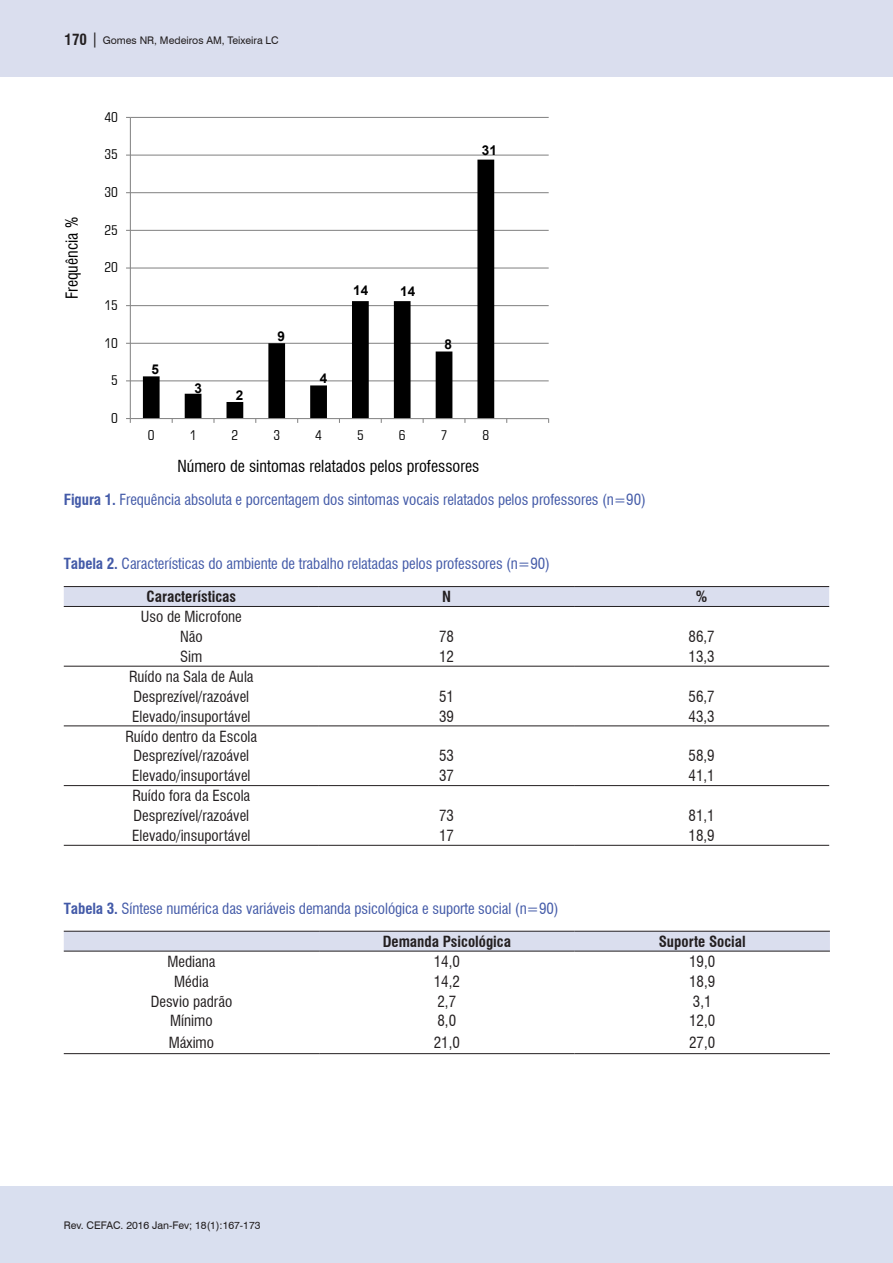
<style>
.page{position:relative;width:893px;height:1263px;background:#fff}
.page>*{position:absolute;margin:0;border:0;box-sizing:border-box;transform-origin:0 0}
.t1{font:16.2px "Swis 721 Cn BT";color:#000}
.Texto_tabelas{font:condensed 15px "Swiss 721 BT";color:#231f20}
.Titulo_tabelas_e_gr{font:condensed 15px "Swiss 721 BT";letter-spacing:-.005em;color:#435aa8}
.Texto_tabelas-2{font:700 condensed 15px "Swiss 721 BT";color:#231f20}
.t2{font:13.5px "Square 721 Cn BT";letter-spacing:-.005em;color:#000}
.t3{font:700 13.5px "Arial";color:#000}
.t4{font:10.5px "Swiss 721 BT";color:#231f20}
.s1{font-weight:700;font-stretch:condensed;font-size:15px}
.s2{font-size:15px}
.s3{font-weight:700}
</style>
<div class="page">
<div style="left:0;top:0;width:893px;height:77px;background:#dadeee"></div>
<div style="left:0;top:1186px;width:893px;height:77px;background:#d9dfef"></div>
<div style="left:64px;top:587px;width:765px;height:19px;background:#dadeee"></div>
<svg style="left:64px;top:665px;width:765px;height:122px"></svg>
<svg style="left:64px;top:844px;width:765px;height:1px"></svg>
<hr style="left:64px;top:586px;width:255px;height:1px;background:#231f20">
<hr style="left:319px;top:586px;width:255px;height:1px;background:#231f20">
<hr style="left:574px;top:586px;width:255px;height:1px;background:#231f20">
<hr style="left:64px;top:606px;width:255px;height:1px;background:#231f20">
<hr style="left:319px;top:606px;width:255px;height:1px;background:#231f20">
<hr style="left:574px;top:606px;width:255px;height:1px;background:#231f20">
<hr style="left:64px;top:845px;width:255px;height:1px;background:#231f20">
<hr style="left:319px;top:845px;width:255px;height:1px;background:#231f20">
<hr style="left:574px;top:845px;width:255px;height:1px;background:#231f20">
<hr style="left:64px;top:666px;width:255px;height:1px;background:#231f20">
<hr style="left:319px;top:666px;width:255px;height:1px;background:#231f20">
<hr style="left:574px;top:666px;width:255px;height:1px;background:#231f20">
<hr style="left:64px;top:725px;width:255px;height:1px;background:#231f20">
<hr style="left:319px;top:725px;width:255px;height:1px;background:#231f20">
<hr style="left:574px;top:725px;width:255px;height:1px;background:#231f20">
<hr style="left:64px;top:785px;width:255px;height:1px;background:#231f20">
<hr style="left:319px;top:785px;width:255px;height:1px;background:#231f20">
<hr style="left:574px;top:785px;width:255px;height:1px;background:#231f20">
<hr style="left:130px;top:380px;width:419px;height:1px;background:#868686">
<hr style="left:130px;top:343px;width:419px;height:1px;background:#868686">
<hr style="left:130px;top:305px;width:419px;height:1px;background:#868686">
<hr style="left:130px;top:267px;width:419px;height:2px;background:#868686">
<hr style="left:130px;top:230px;width:419px;height:1px;background:#868686">
<hr style="left:130px;top:192px;width:419px;height:1px;background:#868686">
<hr style="left:130px;top:155px;width:419px;height:1px;background:#868686">
<hr style="left:130px;top:117px;width:419px;height:1px;background:#868686">
<svg style="left:143px;top:160px;width:351px;height:258px"></svg>
<hr style="left:130px;top:117px;width:1px;height:302px;background:#868686">
<hr style="left:130px;top:418px;width:419px;height:1px;background:#868686">
<svg style="left:126px;top:418px;width:5px;height:5px"></svg>
<div style="left:64px;top:932px;width:766px;height:19px;background:#dadeee"></div>
<hr style="left:64px;top:931px;width:255px;height:1px;background:#231f20">
<hr style="left:319px;top:931px;width:255px;height:1px;background:#231f20">
<hr style="left:574px;top:931px;width:256px;height:1px;background:#231f20">
<hr style="left:64px;top:951px;width:255px;height:1px;background:#231f20">
<hr style="left:319px;top:951px;width:255px;height:1px;background:#231f20">
<hr style="left:574px;top:951px;width:256px;height:1px;background:#231f20">
<hr style="left:64px;top:1053px;width:255px;height:1px;background:#231f20">
<hr style="left:319px;top:1053px;width:255px;height:1px;background:#231f20">
<hr style="left:574px;top:1053px;width:256px;height:1px;background:#231f20">
<p class="t4" style="left:65px;top:33px;width:216px"><span class="s1">170</span> <span class="s2">|</span> Gomes NR, Medeiros AM, Teixeira LC</p>
<p class="t1" style="left:62px;top:299px;width:84px;rotate:-90deg">Frequência %</p>
<p class="t2" style="left:104px;top:109px;width:15px">40</p>
<p class="t2" style="left:104px;top:146px;width:15px">35</p>
<p class="t2" style="left:104px;top:184px;width:15px">30</p>
<p class="t2" style="left:104px;top:222px;width:15px">25</p>
<p class="t2" style="left:104px;top:259px;width:15px">20</p>
<p class="t2" style="left:104px;top:297px;width:15px">15</p>
<p class="t2" style="left:104px;top:335px;width:15px">10</p>
<p class="t2" style="left:111px;top:372px;width:8px">5</p>
<p class="t2" style="left:111px;top:410px;width:8px">0</p>
<p class="t3" style="left:482px;top:141px;width:17px">31</p>
<p class="t3" style="left:151px;top:360px;width:9px">5</p>
<p class="t3" style="left:195px;top:378px;width:9px">3</p>
<p class="t3" style="left:236px;top:386px;width:9px">2</p>
<p class="t3" style="left:278px;top:326px;width:9px">9</p>
<p class="t3" style="left:353px;top:281px;width:17px">14</p>
<p class="t3" style="left:400px;top:282px;width:17px">14</p>
<p class="t3" style="left:320px;top:369px;width:9px">4</p>
<p class="t3" style="left:444px;top:334px;width:9px">8</p>
<p class="t2" style="left:148px;top:427px;width:8px">0</p>
<p class="t2" style="left:190px;top:427px;width:8px">1</p>
<p class="t2" style="left:232px;top:427px;width:8px">2</p>
<p class="t2" style="left:273px;top:427px;width:8px">3</p>
<p class="t2" style="left:315px;top:427px;width:8px">4</p>
<p class="t2" style="left:357px;top:427px;width:8px">5</p>
<p class="t2" style="left:399px;top:427px;width:8px">6</p>
<p class="t2" style="left:441px;top:427px;width:8px">7</p>
<p class="t2" style="left:482px;top:427px;width:8px">8</p>
<p class="t1" style="left:177px;top:456px;width:304px">Número de sintomas relatados pelos professores</p>
<p class="Titulo_tabelas_e_gr" style="left:64px;top:491px;width:584px"><span class="s3">Figura 1.</span> Frequência absoluta e porcentagem dos sintomas vocais relatados pelos professores (n=90)</p>
<p class="Titulo_tabelas_e_gr" style="left:64px;top:555px;width:488px"><span class="s3">Tabela 2.</span> Características do ambiente de trabalho relatadas pelos professores (n=90)</p>
<p class="Texto_tabelas-2" style="left:147px;top:588px;width:91px">Características</p>
<p class="Texto_tabelas-2" style="left:442px;top:588px;width:10px">N</p>
<p class="Texto_tabelas-2" style="left:696px;top:588px;width:13px">%</p>
<p class="Texto_tabelas" style="left:141px;top:608px;width:103px">Uso de Microfone</p>
<p class="Texto_tabelas" style="left:180px;top:628px;width:24px">Não</p>
<p class="Texto_tabelas" style="left:439px;top:628px;width:16px">78</p>
<p class="Texto_tabelas" style="left:688px;top:628px;width:28px">86,7</p>
<p class="Texto_tabelas" style="left:180px;top:647px;width:24px">Sim</p>
<p class="Texto_tabelas" style="left:439px;top:647px;width:16px">12</p>
<p class="Texto_tabelas" style="left:688px;top:647px;width:28px">13,3</p>
<p class="Texto_tabelas" style="left:129px;top:667px;width:126px">Ruído na Sala de Aula</p>
<p class="Texto_tabelas" style="left:133px;top:687px;width:117px">Desprezível/razoável</p>
<p class="Texto_tabelas" style="left:439px;top:687px;width:16px">51</p>
<p class="Texto_tabelas" style="left:688px;top:687px;width:28px">56,7</p>
<p class="Texto_tabelas" style="left:132px;top:707px;width:120px">Elevado/insuportável</p>
<p class="Texto_tabelas" style="left:439px;top:707px;width:16px">39</p>
<p class="Texto_tabelas" style="left:688px;top:707px;width:28px">43,3</p>
<p class="Texto_tabelas" style="left:125px;top:727px;width:133px">Ruído dentro da Escola</p>
<p class="Texto_tabelas" style="left:133px;top:747px;width:117px">Desprezível/razoável</p>
<p class="Texto_tabelas" style="left:439px;top:747px;width:16px">53</p>
<p class="Texto_tabelas" style="left:688px;top:747px;width:28px">58,9</p>
<p class="Texto_tabelas" style="left:132px;top:767px;width:120px">Elevado/insuportável</p>
<p class="Texto_tabelas" style="left:439px;top:767px;width:16px">37</p>
<p class="Texto_tabelas" style="left:688px;top:767px;width:28px">41,1</p>
<p class="Texto_tabelas" style="left:132px;top:787px;width:119px">Ruído fora da Escola</p>
<p class="Texto_tabelas" style="left:133px;top:807px;width:117px">Desprezível/razoável</p>
<p class="Texto_tabelas" style="left:439px;top:807px;width:16px">73</p>
<p class="Texto_tabelas" style="left:688px;top:807px;width:28px">81,1</p>
<p class="Texto_tabelas" style="left:132px;top:827px;width:120px">Elevado/insuportável</p>
<p class="Texto_tabelas" style="left:439px;top:827px;width:16px">17</p>
<p class="Texto_tabelas" style="left:688px;top:827px;width:28px">18,9</p>
<p class="Titulo_tabelas_e_gr" style="left:64px;top:899px;width:496px"><span class="s3">Tabela 3.</span> Síntese numérica das variáveis demanda psicológica e suporte social (n=90)</p>
<p class="Texto_tabelas-2" style="left:383px;top:932px;width:130px">Demanda Psicológica</p>
<p class="Texto_tabelas-2" style="left:659px;top:932px;width:88px">Suporte Social</p>
<p class="Texto_tabelas" style="left:167px;top:952px;width:50px">Mediana</p>
<p class="Texto_tabelas" style="left:434px;top:952px;width:28px">14,0</p>
<p class="Texto_tabelas" style="left:689px;top:952px;width:28px">19,0</p>
<p class="Texto_tabelas" style="left:174px;top:972px;width:36px">Média</p>
<p class="Texto_tabelas" style="left:434px;top:972px;width:28px">14,2</p>
<p class="Texto_tabelas" style="left:689px;top:972px;width:28px">18,9</p>
<p class="Texto_tabelas" style="left:151px;top:992px;width:83px">Desvio padrão</p>
<p class="Texto_tabelas" style="left:437px;top:992px;width:20px">2,7</p>
<p class="Texto_tabelas" style="left:693px;top:992px;width:20px">3,1</p>
<p class="Texto_tabelas" style="left:170px;top:1012px;width:44px">Mínimo</p>
<p class="Texto_tabelas" style="left:437px;top:1012px;width:20px">8,0</p>
<p class="Texto_tabelas" style="left:689px;top:1012px;width:28px">12,0</p>
<p class="Texto_tabelas" style="left:169px;top:1033px;width:47px">Máximo</p>
<p class="Texto_tabelas" style="left:434px;top:1033px;width:28px">21,0</p>
<p class="Texto_tabelas" style="left:689px;top:1033px;width:28px">27,0</p>
<p class="t4" style="left:64px;top:1218px;width:198px">Rev. CEFAC. 2016 Jan-Fev; 18(1):167-173</p>
</div>
